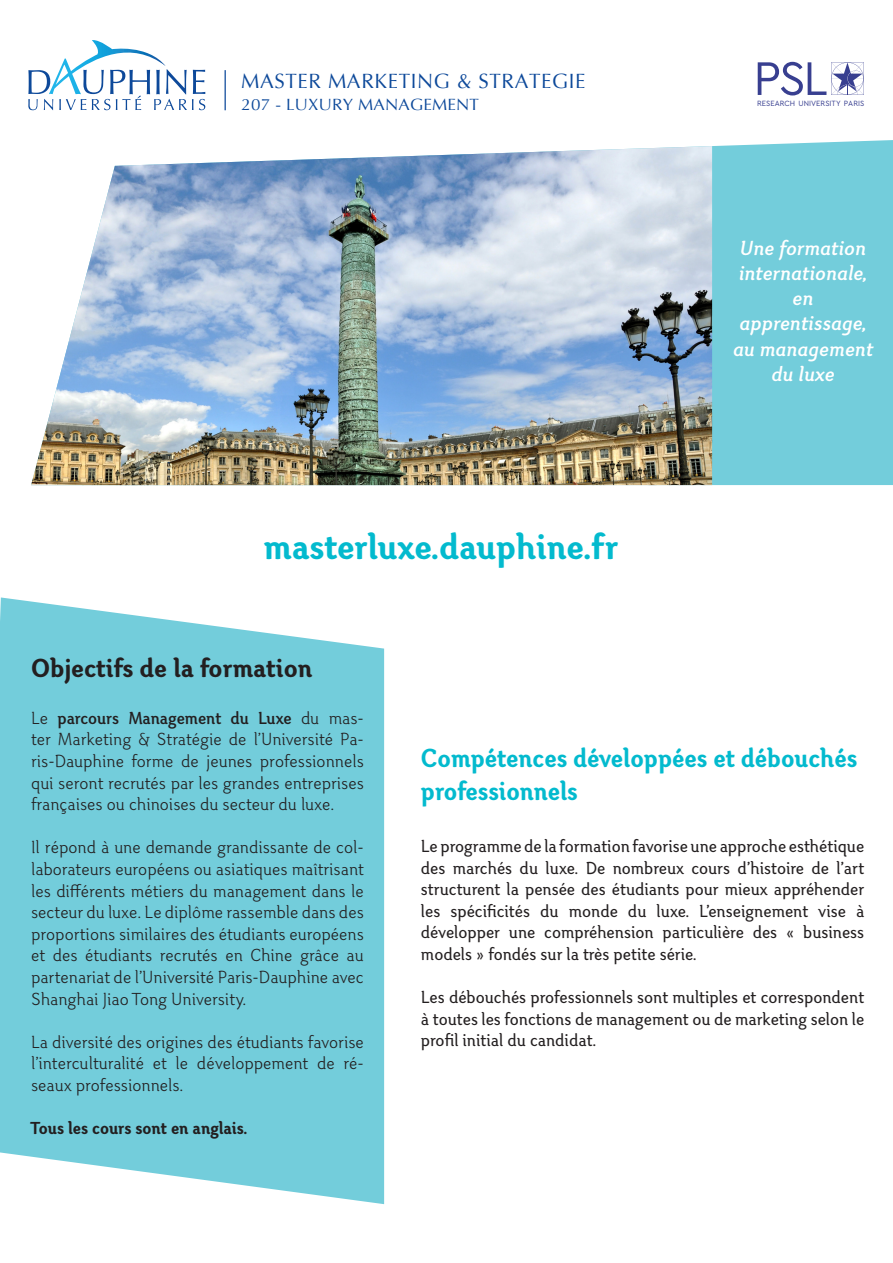
<style>
.page{position:relative;width:893px;height:1263px;background:#fff}
.page>*{position:absolute;margin:0;border:0;box-sizing:border-box;transform-origin:0 0}
.t1{font:700 36.75px "Otari";color:#03bace;scale:1.04 1}
.t2{font:700 27px/32.4px "Otari";color:#03bace}
.t3{font:700 27px "Otari";color:#231f20;scale:1.04 1}
.Titre{font:italic 500 21px/25.2px "Otari";color:#fff;text-align:center;scale:1.04 1}
.t4{font:20.55px "Optima";letter-spacing:.03em;color:#0d499a}
.t5{font:300 18px/21.6px "Otari";color:#231f20;text-align:justify}
.t6{font:18px/21.6px "Otari";color:#231f20;text-align:justify}
.t7{font:700 18px "Otari";color:#231f20}
.t8{font:16.2px "Optima";letter-spacing:.01em;color:#0d499a;scale:1.05 1}
.t9{font:7.95px "Cera PRO";letter-spacing:.005em;color:#383f90;scale:.95 1}
.s1{font-weight:500}
</style>
<div class="page">
<div style="left:712px;top:140px;width:181px;height:345px;background:#73cddb"></div>
<img style="left:31px;top:146px;width:681px;height:339px">
<svg style="left:0;top:597px;width:384px;height:607px;background:#7ed1de"></svg>
<svg style="left:758px;top:62px;width:106px;height:33px"></svg>
<svg style="left:28px;top:40px;width:177px;height:70px"></svg>
<hr style="left:225px;top:70px;width:1px;height:40px;background:#0d499a">
<p class="t4" style="left:241px;top:69px;width:346px">MASTER MARKETING &amp; STRATEGIE</p>
<p class="t8" style="left:242px;top:95px;width:228px">207 - LUXURY MANAGEMENT</p>
<p class="t1" style="left:264px;top:524px;width:342px">masterluxe.dauphine.fr</p>
<p class="t9" style="left:757px;top:98px;width:114px">RESEARCH UNIVERSITY PARIS</p>
<p class="Titre" style="left:739px;top:235px;width:125px">Une formation internationale, en</p>
<p class="Titre" style="left:739px;top:311px;width:124px">apprentissage,</p>
<p class="Titre" style="left:733px;top:336px;width:136px">au management du luxe</p>
<p class="t3" style="left:31px;top:651px;width:272px">Objectifs de la formation</p>
<p class="t5" style="left:31px;top:707px;width:334px">Le <span class="s1">parcours Management du Luxe</span> du mas&shy;ter Marketing &amp; Stratégie de l’Université Pa&shy;ris-Dauphine forme de jeunes professionnels qui seront recrutés par les grandes entreprises françaises ou chinoises du secteur du luxe.</p>
<p class="t5" style="left:31px;top:837px;width:334px">Il répond à une demande grandissante de col&shy;laborateurs européens ou asiatiques maîtrisant les différents métiers du management dans le secteur du luxe. Le diplôme rassemble dans des proportions similaires des étudiants européens et des étudiants recrutés en Chine grâce au partenariat de l’Université Paris-Dauphine avec Shanghai Jiao Tong University.</p>
<p class="t5" style="left:31px;top:1031px;width:334px">La diversité des origines des étudiants favorise l’interculturalité et le développement de ré&shy;seaux professionnels.</p>
<p class="t7" style="left:31px;top:1117px;width:218px">Tous les cours sont en anglais.</p>
<p class="t2" style="left:421px;top:742px;width:438px">Compétences développées et débouchés professionnels</p>
<p class="t6" style="left:421px;top:835px;width:445px">Le programme de la formation favorise une approche esthétique des marchés du luxe. De nombreux cours d’histoire de l’art structurent la pensée des étudiants pour mieux appréhender les spécificités du monde du luxe. L’enseignement vise à développer une compréhension particulière des « business models » fondés sur la très petite série.</p>
<p class="t6" style="left:421px;top:986px;width:445px">Les débouchés professionnels sont multiples et correspondent à toutes les fonctions de management ou de marketing selon le profil initial du candidat.</p>
</div>
